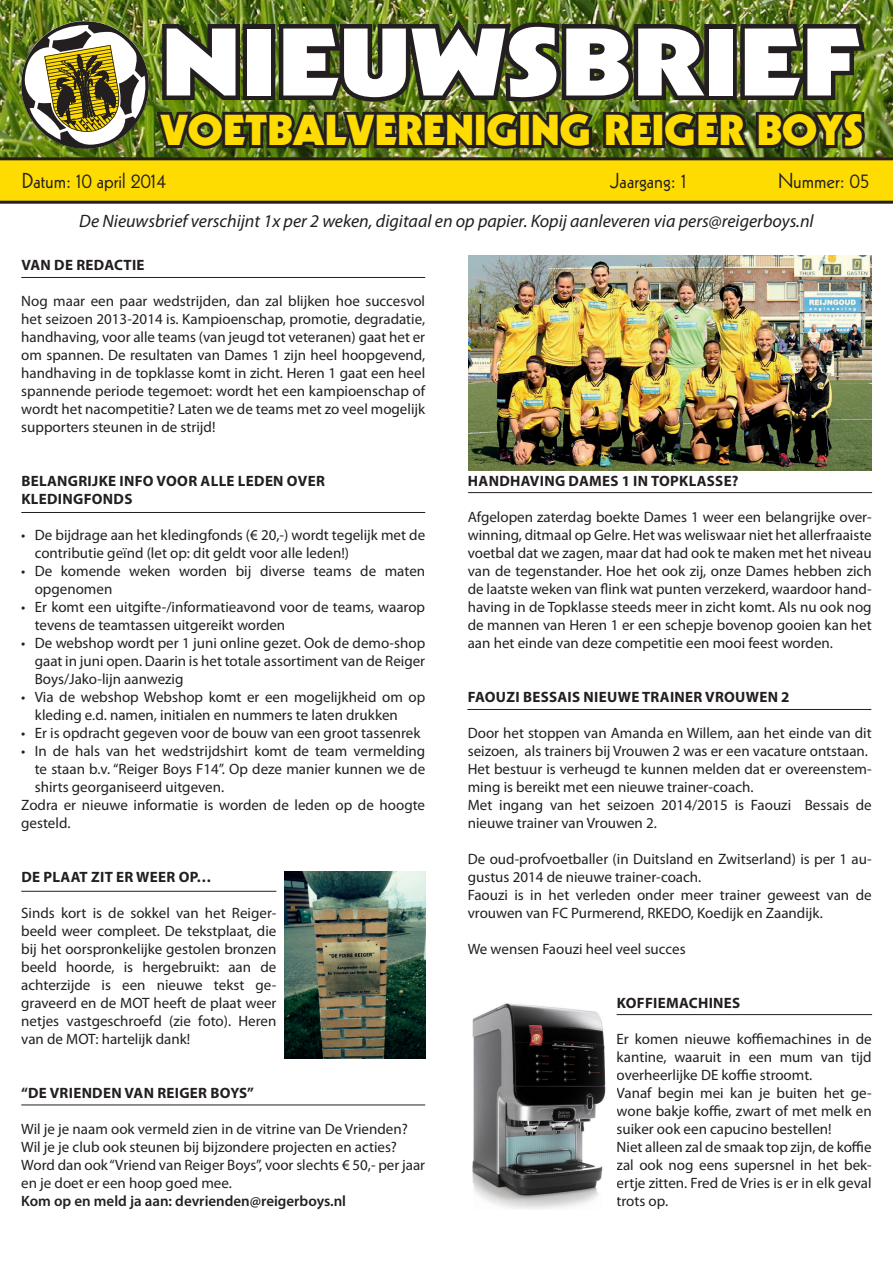
<style>
.page{position:relative;width:893px;height:1263px;background:#fff}
.page>*{position:absolute;margin:0;border:0;box-sizing:border-box;transform-origin:0 0}
.t1{font:900 93px "Kabel";color:#fff;scale:1.35 1}
.t2{font:900 42px "Kabel";color:#ffdc01;scale:1.07 1}
.t3{font:21px "Kabel";color:#231f20}
.t4{font:italic 18px "Myriad Pro";color:#231f20}
.t5{font:15px/18px "Myriad Pro";color:#231f20}
.t6{font:700 15px "Myriad Pro";letter-spacing:.02em;color:#231f20}
.t7{font:600 15px "Myriad Pro";color:#231f20}
</style>
<div class="page">
<img style="left:0;top:0;width:893px;height:12px">
<img style="left:0;top:12px;width:893px;height:192px">
<hr style="left:21px;top:277px;width:404px;height:1px;background:#231f20">
<hr style="left:21px;top:512px;width:404px;height:1px;background:#231f20">
<hr style="left:21px;top:891px;width:255px;height:1px;background:#231f20">
<hr style="left:21px;top:1104px;width:404px;height:1px;background:#231f20">
<hr style="left:468px;top:492px;width:404px;height:1px;background:#231f20">
<img style="left:468px;top:255px;width:403px;height:216px">
<img style="left:285px;top:872px;width:140px;height:187px">
<hr style="left:467px;top:709px;width:404px;height:1px;background:#231f20">
<img style="left:472px;top:1003px;width:145px;height:206px">
<hr style="left:617px;top:1014px;width:255px;height:1px;background:#231f20">
<p class="t1" style="left:161px;top:4px;width:517px">NIEUWSBRIEF</p>
<p class="t2" style="left:161px;top:104px;width:658px">VOETBALVERENIGING REIGER BOYS</p>
<p class="t3" style="left:22px;top:168px;width:146px">Datum: 10 april 2014</p>
<p class="t3" style="left:610px;top:168px;width:78px">Jaargang: 1</p>
<p class="t3" style="left:778px;top:168px;width:93px">Nummer: 05</p>
<p class="t4" style="left:79px;top:210px;width:736px">De Nieuwsbrief verschijnt 1x per 2 weken, digitaal en op papier. Kopij aanleveren via pers@reigerboys.nl</p>
<p class="t6" style="left:21px;top:255px;width:125px">VAN DE REDACTIE</p>
<p class="t5" style="left:21px;top:292px;width:405px;text-align:justify">Nog maar een paar wedstrijden, dan zal blijken hoe succesvol het seizoen 2013-2014 is. Kampioenschap, promotie, degradatie, handhaving, voor alle teams (van jeugd tot veteranen) gaat het er om spannen. De resultaten van Dames 1 zijn heel hoopgevend, handhaving in de topklasse komt in zicht. Heren 1 gaat een heel spannende periode tegemoet: wordt het een kampioenschap of wordt het nacompetitie? Laten we de teams met zo veel mogelijk supporters steunen in de strijd!</p>
<p class="t6" style="left:21px;top:471px;width:305px">BELANGRIJKE INFO VOOR ALLE LEDEN OVER</p>
<p class="t6" style="left:21px;top:489px;width:113px">KLEDINGFONDS</p>
<p class="t5" style="left:35px;top:526px;width:392px;text-indent:-14px">• De bijdrage aan het kledingfonds (€ 20,-) wordt tegelijk met de contributie geïnd (let op: dit geldt voor alle leden!)</p>
<p class="t5" style="left:35px;top:562px;width:392px;text-indent:-14px">• De komende weken worden bij diverse teams de maten opgenomen</p>
<p class="t5" style="left:35px;top:598px;width:392px;text-indent:-14px">• Er komt een uitgifte-/informatieavond voor de teams, waarop tevens de teamtassen uitgereikt worden</p>
<p class="t5" style="left:35px;top:634px;width:392px;text-align:justify;text-indent:-14px">• De webshop wordt per 1 juni online gezet. Ook de demo-shop gaat in juni open. Daarin is het totale assortiment van de Reiger Boys/Jako-lijn aanwezig</p>
<p class="t5" style="left:35px;top:688px;width:392px;text-indent:-14px">• Via de webshop Webshop komt er een mogelijkheid om op kleding e.d. namen, initialen en nummers te laten drukken</p>
<p class="t5" style="left:21px;top:724px;width:401px">• Er is opdracht gegeven voor de bouw van een groot tassenrek</p>
<p class="t5" style="left:35px;top:742px;width:392px;text-align:justify;text-indent:-14px">• In de hals van het wedstrijdshirt komt de team vermelding te staan b.v. “Reiger Boys F14”. Op deze manier kunnen we de shirts georganiseerd uitgeven.</p>
<p class="t5" style="left:21px;top:796px;width:405px">Zodra er nieuwe informatie is worden de leden op de hoogte gesteld.</p>
<p class="t6" style="left:21px;top:867px;width:192px">DE PLAAT ZIT ER WEER OP…</p>
<p class="t5" style="left:21px;top:904px;width:257px;text-align:justify">Sinds kort is de sokkel van het Reiger&shy;beeld weer compleet. De tekstplaat, die bij het oorspronkelijke gestolen bronzen beeld hoorde, is hergebruikt: aan de achterzijde is een nieuwe tekst ge&shy;graveerd en de MOT heeft de plaat weer netjes vastgeschroefd (zie foto). Heren van de MOT: hartelijk dank!</p>
<p class="t6" style="left:21px;top:1083px;width:234px">“DE VRIENDEN VAN REIGER BOYS”</p>
<p class="t5" style="left:21px;top:1120px;width:388px">Wil je je naam ook vermeld zien in de vitrine van De Vrienden?</p>
<p class="t5" style="left:21px;top:1138px;width:377px">Wil je je club ook steunen bij bijzondere projecten en acties?</p>
<p class="t5" style="left:21px;top:1156px;width:405px">Word dan ook“Vriend van Reiger Boys”, voor slechts € 50,- per jaar en je doet er een hoop goed mee.</p>
<p class="t7" style="left:21px;top:1191px;width:326px">Kom op en meld ja aan: devrienden@reigerboys.nl</p>
<p class="t6" style="left:468px;top:471px;width:272px">HANDHAVING DAMES 1 IN TOPKLASSE?</p>
<p class="t5" style="left:468px;top:508px;width:405px;text-align:justify">Afgelopen zaterdag boekte Dames 1 weer een belangrijke over&shy;winning, ditmaal op Gelre. Het was weliswaar niet het allerfraaiste voetbal dat we zagen, maar dat had ook te maken met het niveau van de tegenstander. Hoe het ook zij, onze Dames hebben zich de laatste weken van flink wat punten verzekerd, waardoor hand&shy;having in de Topklasse steeds meer in zicht komt. Als nu ook nog de mannen van Heren 1 er een schepje bovenop gooien kan het aan het einde van deze competitie een mooi feest worden.</p>
<p class="t6" style="left:468px;top:687px;width:323px">FAOUZI BESSAIS NIEUWE TRAINER VROUWEN 2</p>
<p class="t5" style="left:468px;top:724px;width:405px">Door het stoppen van Amanda en Willem, aan het einde van dit seizoen, als trainers bij Vrouwen 2 was er een vacature ontstaan.</p>
<p class="t5" style="left:468px;top:760px;width:405px">Het bestuur is verheugd te kunnen melden dat er overeenstem&shy;ming is bereikt met een nieuwe trainer-coach.</p>
<p class="t5" style="left:468px;top:796px;width:405px">Met ingang van het seizoen 2014/2015 is Faouzi Bessais de nieuwe trainer van Vrouwen 2.</p>
<p class="t5" style="left:468px;top:850px;width:405px">De oud-profvoetballer (in Duitsland en Zwitserland) is per 1 au&shy;gustus 2014 de nieuwe trainer-coach.</p>
<p class="t5" style="left:468px;top:886px;width:405px">Faouzi is in het verleden onder meer trainer geweest van de vrouwen van FC Purmerend, RKEDO, Koedijk en Zaandijk.</p>
<p class="t5" style="left:468px;top:940px;width:219px">We wensen Faouzi heel veel succes</p>
<p class="t6" style="left:617px;top:993px;width:125px">KOFFIEMACHINES</p>
<p class="t5" style="left:617px;top:1030px;width:257px;text-align:justify">Er komen nieuwe koffiemachines in de kantine, waaruit in een mum van tijd overheerlijke DE koffie stroomt.</p>
<p class="t5" style="left:617px;top:1084px;width:257px;text-align:justify">Vanaf begin mei kan je buiten het ge&shy;wone bakje koffie, zwart of met melk en suiker ook een capucino bestellen!</p>
<p class="t5" style="left:617px;top:1138px;width:257px;text-align:justify">Niet alleen zal de smaak top zijn, de koffie zal ook nog eens supersnel in het bek&shy;ertje zitten. Fred de Vries is er in elk geval trots op.</p>
</div>
